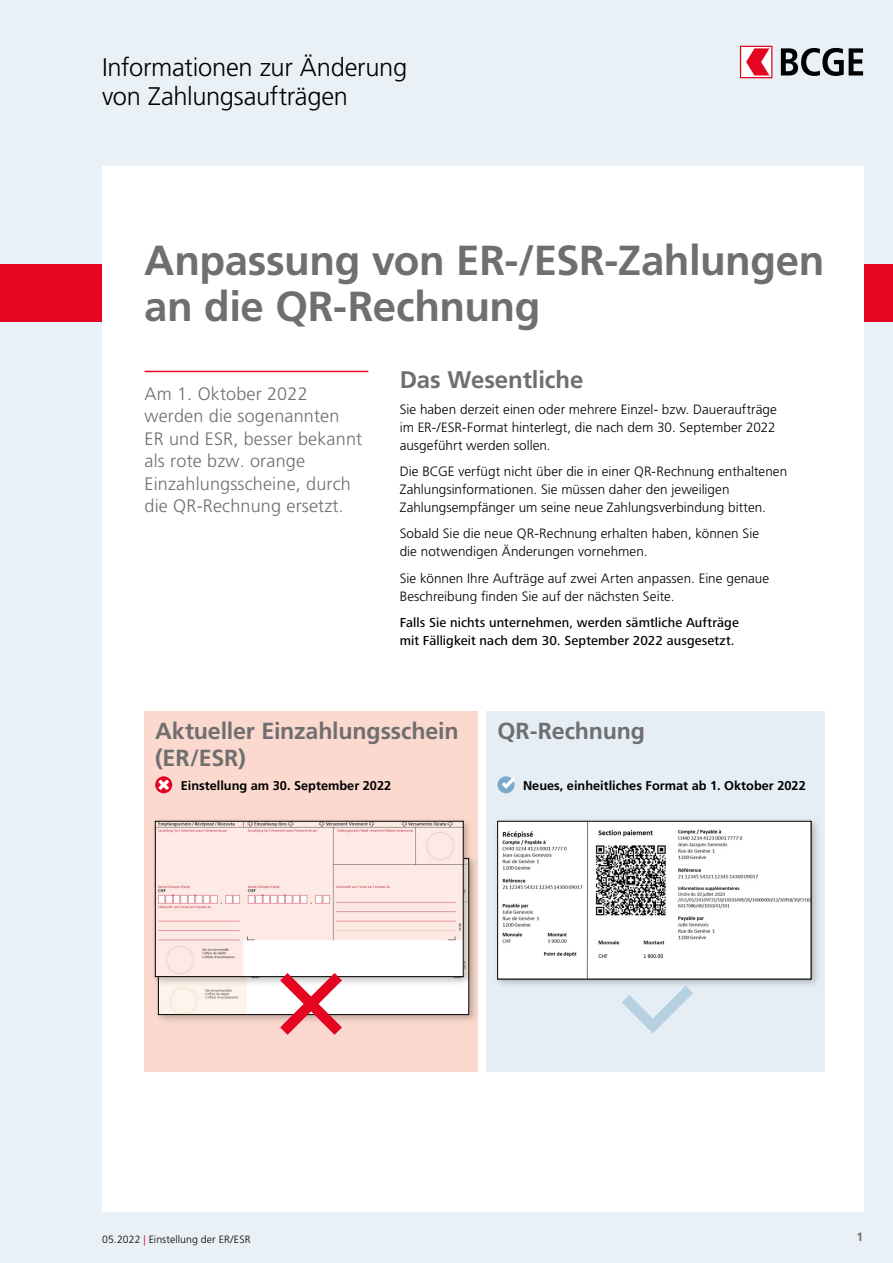
<style>
.page{position:relative;width:893px;height:1263px;background:#eaf1f6}
.page>*{position:absolute;margin:0;border:0;box-sizing:border-box;transform-origin:0 0}
.t1{font:700 42px/46.5px "Frutiger LT Std";letter-spacing:-.01em;color:#706f6f}
.t2{font:300 25.5px/28.5px "Frutiger";letter-spacing:-.01em;color:#000}
.t3{font:700 24px "Frutiger LT Std";letter-spacing:-.005em;color:#706f6f}
.t4{font:700 23.25px/27px "Frutiger LT Std";letter-spacing:-.005em;color:#706f6f}
.t5{font:300 18px/22.5px "Frutiger LT Std";letter-spacing:.01em;color:#706f6f}
.t6{font:300 13.5px/18px "Frutiger LT Std";letter-spacing:.005em;color:#000}
.t7{font:500 13.5px/18px "Frutiger Next Pro";letter-spacing:.005em;color:#000}
.t8{font:700 12.75px "Frutiger LT Std";color:#000}
.t9{font:700 12px "Frutiger LT Std";color:#706f6f}
.t10{font:300 10.5px "Frutiger LT Std";letter-spacing:.01em;color:#000}
.s1{color:#e40521}
</style>
<div class="page">
<div style="left:863px;top:264px;width:30px;height:57px;background:#e40521"></div>
<div style="left:0;top:264px;width:102px;height:57px;background:#e40521"></div>
<div style="left:102px;top:167px;width:761px;height:1045px;background:#fff"></div>
<svg style="left:740px;top:46px;width:32px;height:32px"></svg>
<svg style="left:781px;top:48px;width:82px;height:28px"></svg>
<div style="left:487px;top:711px;width:338px;height:360px;background:#e6eef5"></div>
<div style="left:497px;top:776px;width:17px;height:17px;background:#7ca9ca;border-radius:50%"></div>
<svg style="left:502px;top:777px;width:13px;height:11px"></svg>
<div style="left:145px;top:711px;width:333px;height:360px;background:#fbd9ce"></div>
<div style="left:155px;top:776px;width:17px;height:17px;background:#e40521;border-radius:50%"></div>
<svg style="left:158px;top:780px;width:11px;height:10px"></svg>
<hr style="left:145px;top:371px;width:223px;height:1px;background:#e40521">
<div style="left:154px;top:854px;width:325px;height:171px;background:#000;opacity:.25"></div>
<img style="left:160px;top:987px;width:307px;height:26px">
<div style="left:151px;top:817px;width:323px;height:170px;background:#000;opacity:.25"></div>
<img style="left:157px;top:823px;width:304px;height:152px">
<div style="left:155px;top:821px;width:308px;height:156px;border:1px solid #000"></div>
<div style="left:493px;top:817px;width:328px;height:172px;background:#000;opacity:.25"></div>
<img style="left:499px;top:823px;width:310px;height:154px">
<div style="left:497px;top:821px;width:314px;height:158px;border:1px solid #000"></div>
<svg style="left:269px;top:962px;width:84px;height:73px"></svg>
<svg style="left:611px;top:974px;width:93px;height:59px"></svg>
<h2 class="t2" style="left:102px;top:53px;width:307px">Informationen zur Änderung von Zahlungsaufträgen</h2>
<h1 class="t1" style="left:144px;top:237px;width:682px">Anpassung von ER-/ESR-Zahlungen an die QR-Rechnung</h1>
<h3 class="t5" style="left:145px;top:383px;width:219px">Am 1. Oktober 2022 werden die sogenannten<br>ER und ESR, besser bekannt als rote bzw. orange<br>Einzahlungsscheine, durch die QR-Rechnung ersetzt.</h3>
<h3 class="t3" style="left:400px;top:365px;width:185px">Das Wesentliche</h3>
<p class="t6" style="left:400px;top:400px;width:379px;text-align:justify">Sie haben derzeit einen oder mehrere Einzel- bzw. Daueraufträge im ER-/ESR-Format hinterlegt, die nach dem 30. September 2022 ausgeführt werden sollen.</p>
<p class="t6" style="left:400px;top:463px;width:389px">Die BCGE verfügt nicht über die in einer QR-Rechnung enthaltenen<br>Zahlungsinformationen. Sie müssen daher den jeweiligen<br>Zahlungsempfänger um seine neue Zahlungsverbindung bitten.</p>
<p class="t6" style="left:400px;top:525px;width:361px">Sobald Sie die neue QR-Rechnung erhalten haben, können Sie die notwendigen Änderungen vornehmen.</p>
<p class="t6" style="left:400px;top:569px;width:371px">Sie können Ihre Aufträge auf zwei Arten anpassen. Eine genaue<br>Beschreibung finden Sie auf der nächsten Seite.</p>
<p class="t7" style="left:400px;top:613px;width:341px">Falls Sie nichts unternehmen, werden sämtliche Aufträge mit Fälligkeit nach dem 30. September 2022 ausgesetzt.</p>
<h3 class="t4" style="left:155px;top:718px;width:305px">Aktueller Einzahlungsschein (ER/ESR)</h3>
<p class="t8" style="left:181px;top:778px;width:212px">Einstellung am 30. September 2022</p>
<h3 class="t4" style="left:497px;top:718px;width:149px">QR-Rechnung</h3>
<p class="t8" style="left:523px;top:778px;width:284px">Neues, einheitliches Format ab 1. Oktober 2022</p>
<p class="t10" style="left:102px;top:1233px;width:150px">05.2022 <span class="s1">|</span> Einstellung der ER/ESR</p>
<p class="t9" style="left:856px;top:1230px;width:8px">1</p>
</div>
